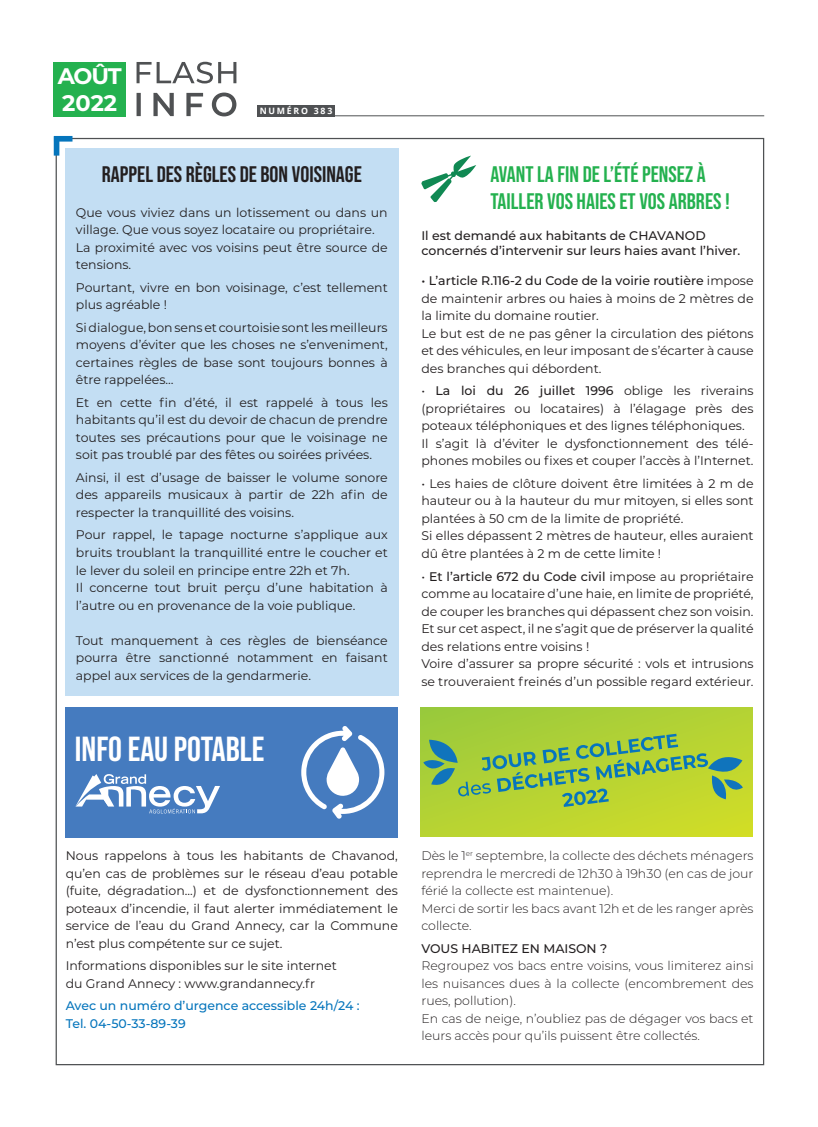
<style>
.page{position:relative;width:818px;height:1127px;background:#fff}
.page>*{position:absolute;margin:0;border:0;box-sizing:border-box;transform-origin:0 0}
.t1{font:700 34.75px "Bebas Neue Pro";color:#fff}
.t2{font:700 22.5px/27px "Bebas Neue Pro";color:#24b14f}
.t3{font:700 22.5px "Bebas Neue Pro";color:#231f20}
.t4{font:700 22.5px/27px "Montserrat";letter-spacing:-.03em;color:#fff}
.t5{font:12.5px/17.5px "Montserrat";color:#231f20}
.t6{font:300 12.5px/17.5px "Montserrat";color:#231f20}
.t7{font:500 12.5px/15px "Montserrat";color:#231f20}
.t8{font:500 12.5px/17.5px "Montserrat";color:#0575bc}
.t9{font:700 8.75px "Open Sans";letter-spacing:.2em;color:#fff}
.s1{font-weight:500}
</style>
<div class="page">
<hr style="left:327px;top:115px;width:437px;height:1px;background:#4f5153">
<div style="left:257px;top:105px;width:78px;height:11px;background:#4f5153"></div>
<div style="left:54px;top:62px;width:72px;height:54px;background:#24b14f"></div>
<svg style="left:137px;top:62px;width:99px;height:21px"></svg>
<svg style="left:137px;top:92px;width:99px;height:24px"></svg>
<div style="left:54px;top:136px;width:5px;height:19px;background:#0575bc"></div>
<div style="left:54px;top:136px;width:18px;height:5px;background:#0575bc"></div>
<div style="left:65px;top:148px;width:333px;height:548px;background:#c3def3"></div>
<div style="left:66px;top:707px;width:332px;height:130px;background:#457bbf"></div>
<svg style="left:75px;top:773px;width:145px;height:40px"></svg>
<svg style="left:301px;top:725px;width:83px;height:93px"></svg>
<svg style="left:421px;top:155px;width:55px;height:47px"></svg>
<svg style="left:420px;top:707px;width:332px;height:129px;background:#b5d332"></svg>
<svg style="left:423px;top:733px;width:320px;height:73px;background:#93c04d"></svg>
<h2 class="t4" style="left:58px;top:61px;width:65px">AOÛT<br>2022</h2>
<p class="t9" style="left:260px;top:105px;width:74px">NUMÉRO 383</p>
<h2 class="t3" style="left:102px;top:161px;width:261px">RAPPEL DES RÈGLES DE BON VOISINAGE</h2>
<p class="t5" style="left:76px;top:203px;width:313px">Que vous viviez dans un lotissement ou dans un village. Que vous soyez locataire ou propriétaire.<br>La proximité avec vos voisins peut être source de tensions.</p>
<p class="t5" style="left:76px;top:278px;width:313px">Pourtant, vivre en bon voisinage, c’est tellement plus agréable !</p>
<p class="t5" style="left:76px;top:318px;width:313px;text-align:justify">Si dialogue, bon sens et courtoisie sont les meilleurs moyens d’éviter que les choses ne s’enveniment, certaines règles de base sont toujours bonnes à être rappelées…</p>
<p class="t5" style="left:76px;top:393px;width:313px;text-align:justify">Et en cette fin d’été, il est rappelé à tous les habitants qu’il est du devoir de chacun de prendre toutes ses précautions pour que le voisinage ne soit pas troublé par des fêtes ou soirées privées.</p>
<p class="t5" style="left:76px;top:468px;width:313px;text-align:justify">Ainsi, il est d’usage de baisser le volume sonore des appareils musicaux à partir de 22h afin de respecter la tranquillité des voisins.</p>
<p class="t5" style="left:76px;top:525px;width:313px">Pour rappel, le tapage nocturne s’applique aux bruits troublant la tranquillité entre le coucher et le lever du soleil en principe entre 22h et 7h.<br>Il concerne tout bruit perçu d’une habitation à l’autre ou en provenance de la voie publique.</p>
<p class="t5" style="left:76px;top:630px;width:313px;text-align:justify">Tout manquement à ces règles de bienséance pourra être sanctionné notamment en faisant appel aux services de la gendarmerie.</p>
<h1 class="t1" style="left:75px;top:728px;width:191px">INFO EAU POTABLE</h1>
<h2 class="t2" style="left:490px;top:160px;width:241px">AVANT LA FIN DE L’ÉTÉ PENSEZ À<br>TAILLER VOS HAIES ET VOS ARBRES !</h2>
<p class="t7" style="left:421px;top:228px;width:320px">Il est demandé aux habitants de CHAVANOD concernés d’intervenir sur leurs haies avant l’hiver.</p>
<p class="t5" style="left:421px;top:271px;width:334px"><span class="s1">• L’article R.116-2 du Code de la voirie routière</span> impose de maintenir arbres ou haies à moins de 2 mètres de la limite du domaine routier.<br>Le but est de ne pas gêner la circulation des piétons et des véhicules, en leur imposant de s’écarter à cause des branches qui débordent.</p>
<p class="t5" style="left:421px;top:381px;width:334px">• <span class="s1">La loi du 26 juillet 1996</span> oblige les riverains (propriétaires ou locataires) à l’élagage près des poteaux téléphoniques et des lignes téléphoniques.<br>Il s’agit là d’éviter le dysfonctionnement des télé&shy;phones mobiles ou fixes et couper l’accès à l’Internet.</p>
<p class="t5" style="left:421px;top:474px;width:334px">• Les haies de clôture doivent être limitées à 2 m de hauteur ou à la hauteur du mur mitoyen, si elles sont plantées à 50 cm de la limite de propriété.<br>Si elles dépassent 2 mètres de hauteur, elles auraient dû être plantées à 2 m de cette limite !</p>
<p class="t5" style="left:421px;top:566px;width:334px">• <span class="s1">Et l’article 672 du Code civil</span> impose au propriétaire comme au locataire d’une haie, en limite de propriété, de couper les branches qui dépassent chez son voisin.<br>Et sur cet aspect, il ne s’agit que de préserver la qualité des relations entre voisins !<br>Voire d’assurer sa propre sécurité : vols et intrusions se trouveraient freinés d’un possible regard extérieur.</p>
<p class="t5" style="left:66px;top:846px;width:334px;text-align:justify">Nous rappelons à tous les habitants de Chavanod, qu’en cas de problèmes sur le réseau d’eau potable (fuite, dégradation...) et de dysfonctionnement des poteaux d’incendie, il faut alerter immédiatement le service de l’eau du Grand Annecy, car la Commune n’est plus compétente sur ce sujet.</p>
<p class="t5" style="left:66px;top:956px;width:273px">Informations disponibles sur le site internet du Grand Annecy : www.grandannecy.fr</p>
<p class="t8" style="left:66px;top:996px;width:295px">Avec un numéro d’urgence accessible 24h/24 :<br>Tel. 04-50-33-89-39</p>
<p class="t6" style="left:421px;top:846px;width:334px">Dès le 1<sup>er</sup> septembre, la collecte des déchets ménagers reprendra le mercredi de 12h30 à 19h30 (en cas de jour férié la collecte est maintenue).<br>Merci de sortir les bacs avant 12h et de les ranger après collecte.</p>
<p class="t7" style="left:421px;top:940px;width:187px">VOUS HABITEZ EN MAISON ?</p>
<p class="t6" style="left:421px;top:956px;width:334px">Regroupez vos bacs entre voisins, vous limiterez ainsi les nuisances dues à la collecte (encombrement des rues, pollution).<br>En cas de neige, n’oubliez pas de dégager vos bacs et leurs accès pour qu’ils puissent être collectés.</p>
</div>
